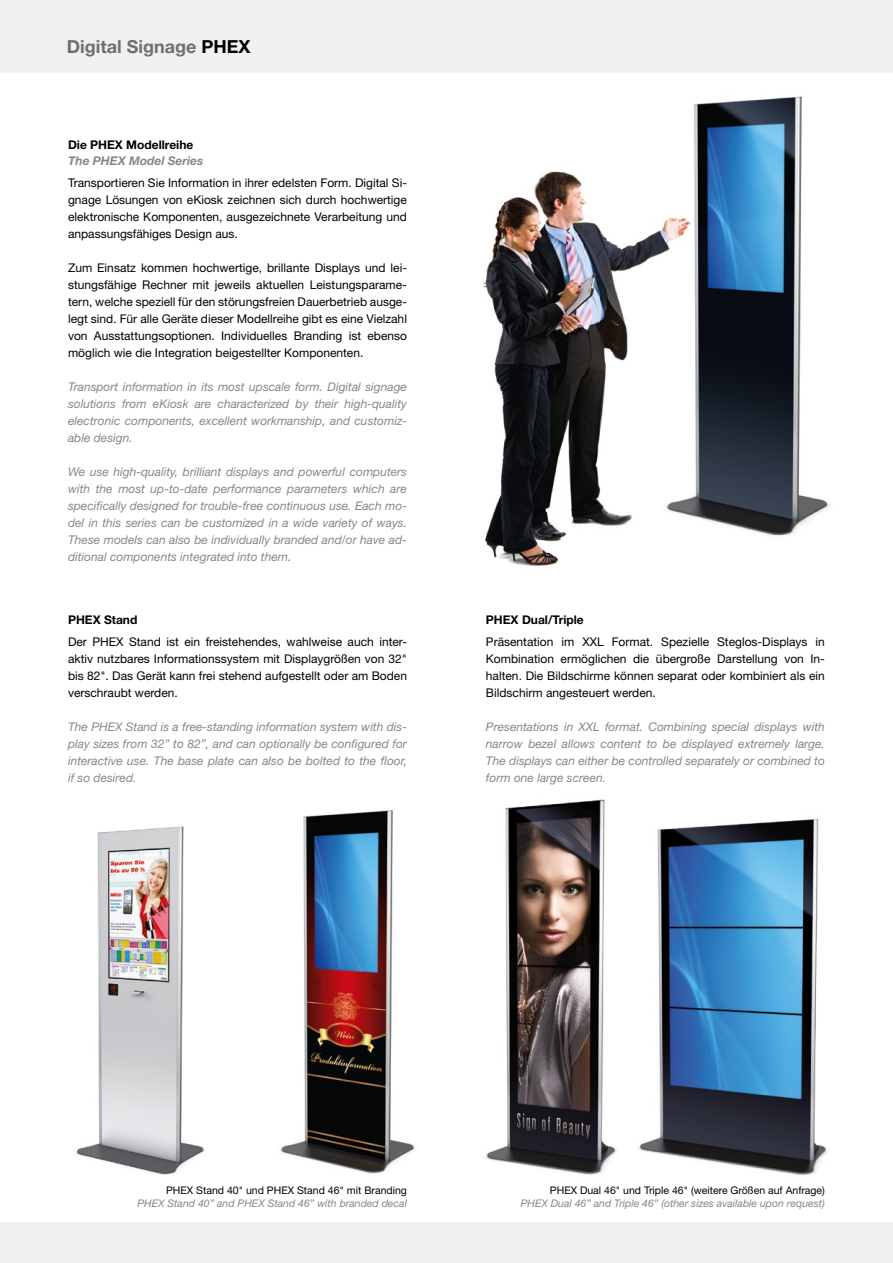
<style>
.page{position:relative;width:893px;height:1263px;background:#fff}
.page>*{position:absolute;margin:0;border:0;box-sizing:border-box;transform-origin:0 0}
.t1{font:700 18px "Helvetica Neue LT Std";color:#6f6f6f}
.t2{font:12px/17px "Helvetica Neue LT Std";color:#000;text-align:justify}
.t3{font:italic 12px/17px "Helvetica Neue LT Std";color:#878786;text-align:justify}
.t4{font:700 12px "Helvetica Neue LT Std";color:#000}
.t5{font:italic 700 12px "Helvetica Neue LT Std";color:#878786}
.t6{font:italic 10.5px "Helvetica Neue LT Std";color:#878786}
.t7{font:10.5px "Helvetica Neue LT Std";color:#000}
.s1{color:#000}
</style>
<div class="page">
<div style="left:0;top:1222px;width:893px;height:41px;background:#f0f0f0"></div>
<div style="left:0;top:0;width:893px;height:72px;background:#f0f0f0"></div>
<img style="left:483px;top:96px;width:347px;height:470px">
<img style="left:280px;top:810px;width:136px;height:364px">
<img style="left:76px;top:826px;width:129px;height:349px">
<img style="left:638px;top:818px;width:190px;height:358px">
<img style="left:485px;top:799px;width:132px;height:376px">
<h1 class="t1" style="left:67px;top:36px;width:185px">Digital Signage <span class="s1">PHEX</span></h1>
<p class="t4" style="left:68px;top:137px;width:127px">Die PHEX Modellreihe</p>
<p class="t5" style="left:68px;top:153px;width:137px">The PHEX Model Series</p>
<p class="t2" style="left:68px;top:174px;width:340px">Transportieren Sie Information in ihrer edelsten Form. Digital Si&shy;gnage Lösungen von eKiosk zeichnen sich durch hochwertige elektronische Komponenten, ausgezeichnete Verarbeitung und anpassungsfähiges Design aus.</p>
<p class="t2" style="left:68px;top:259px;width:340px">Zum Einsatz kommen hochwertige, brillante Displays und lei&shy;stungsfähige Rechner mit jeweils aktuellen Leistungsparame&shy;tern, welche speziell für den störungsfreien Dauerbetrieb ausge&shy;legt sind. Für alle Geräte dieser Modellreihe gibt es eine Vielzahl von Ausstattungsoptionen. Individuelles Branding ist ebenso möglich wie die Integration beigestellter Komponenten.</p>
<p class="t3" style="left:68px;top:378px;width:340px">Transport information in its most upscale form. Digital signage solutions from eKiosk are characterized by their high-quality electronic components, excellent workmanship, and customiz&shy;able design.</p>
<p class="t3" style="left:68px;top:463px;width:340px">We use high-quality, brilliant displays and powerful computers with the most up-to-date performance parameters which are specifically designed for trouble-free continuous use. Each mo&shy;del in this series can be customized in a wide variety of ways.<br>These models can also be individually branded and/or have ad&shy;ditional components integrated into them.</p>
<p class="t4" style="left:68px;top:613px;width:71px">PHEX Stand</p>
<p class="t2" style="left:68px;top:633px;width:340px">Der PHEX Stand ist ein freistehendes, wahlweise auch inter&shy;aktiv nutzbares Informationssystem mit Displaygrößen von 32" bis 82". Das Gerät kann frei stehend aufgestellt oder am Boden verschraubt werden.</p>
<p class="t3" style="left:68px;top:718px;width:340px">The PHEX Stand is a free-standing information system with dis&shy;play sizes from 32” to 82”, and can optionally be configured for interactive use. The base plate can also be bolted to the floor, if so desired.</p>
<p class="t4" style="left:486px;top:613px;width:99px">PHEX Dual/Triple</p>
<p class="t2" style="left:486px;top:633px;width:340px">Präsentation im XXL Format. Spezielle Steglos-Displays in Kombination ermöglichen die übergroße Darstellung von In&shy;halten. Die Bildschirme können separat oder kombiniert als ein Bildschirm angesteuert werden.</p>
<p class="t3" style="left:486px;top:718px;width:340px">Presentations in XXL format. Combining special displays with narrow bezel allows content to be displayed extremely large.<br>The displays can either be controlled separately or combined to form one large screen.</p>
<p class="t7" style="left:166px;top:1184px;width:242px">PHEX Stand 40" und PHEX Stand 46" mit Branding</p>
<p class="t6" style="left:137px;top:1197px;width:271px">PHEX Stand 40” and PHEX Stand 46” with branded decal</p>
<p class="t7" style="left:550px;top:1184px;width:276px">PHEX Dual 46" und Triple 46" (weitere Größen auf Anfrage)</p>
<p class="t6" style="left:521px;top:1197px;width:306px">PHEX Dual 46” and Triple 46” (other sizes available upon request)</p>
</div>
